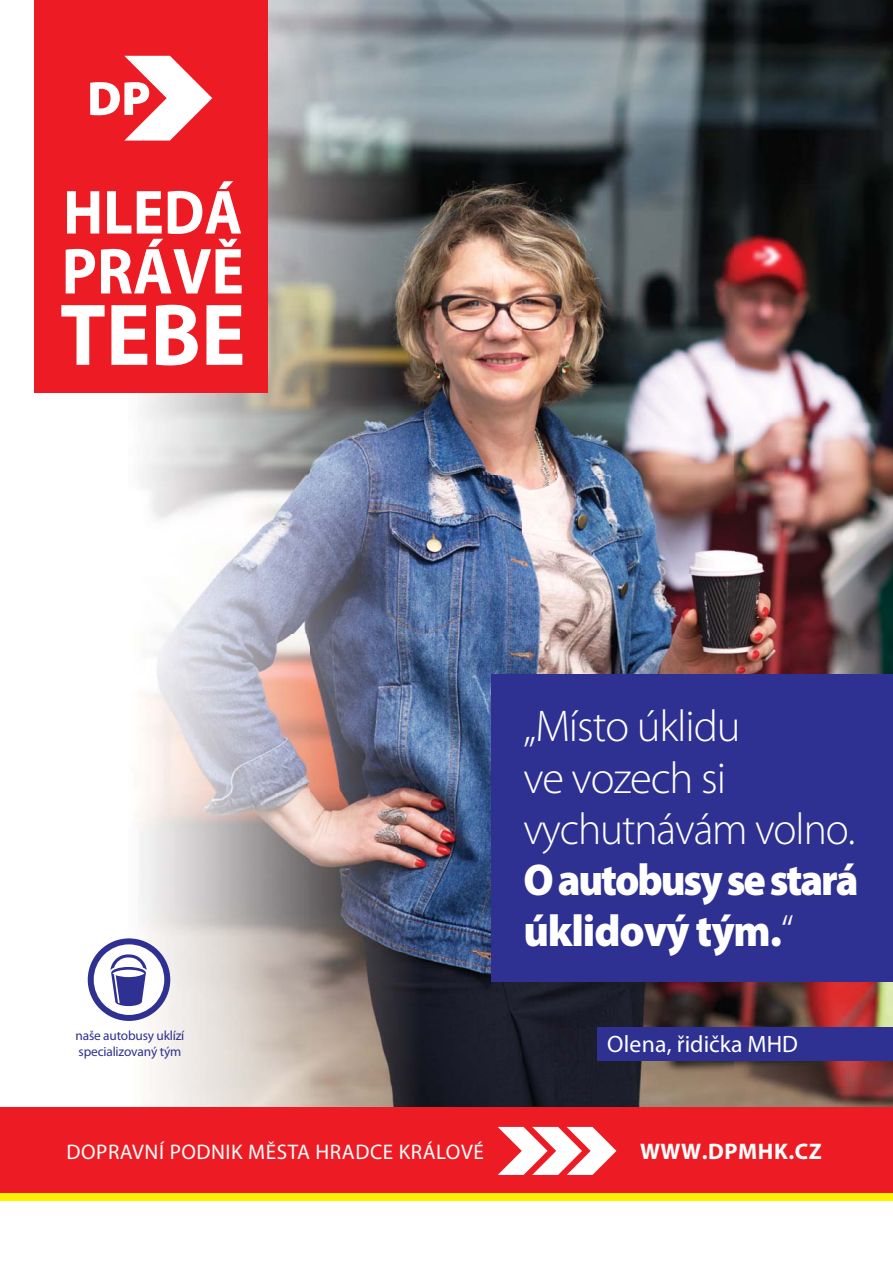
<style>
.page{position:relative;width:893px;height:1263px;background:#fff}
.page>*{position:absolute;margin:0;border:0;box-sizing:border-box;transform-origin:0 0}
.t1{font:700 88.5px "Myriad Pro";color:#fff;scale:.94 1}
.t2{font:700 65.7px "Myriad Pro";color:#fff;scale:.93 1}
.t3{font:700 62.85px "Myriad Pro";color:#fff;scale:.93 1}
.t4{font:300 44.7px/51.2px "Myriad Pro";letter-spacing:-.025em;color:#fff}
.t5{font:900 44.7px/51.2px "Myriad Pro";letter-spacing:-.05em;color:#fff;scale:.93 1}
.t6{font:23.7px "Myriad Pro";color:#fff}
.t7{font:700 22.65px "Myriad Pro";letter-spacing:.025em;color:#fff}
.t8{font:21.15px "Myriad Pro";letter-spacing:.025em;color:#fff}
.t9{font:13.35px/16px "Myriad Pro";letter-spacing:-.015em;color:#2e3092}
.s1{font-weight:300}
</style>
<div class="page">
<img style="left:137px;top:0;width:756px;height:1107px">
<svg style="left:88px;top:938px;width:82px;height:83px"></svg>
<div style="left:0;top:1116px;width:893px;height:85px;background:#fff200"></div>
<div style="left:0;top:1107px;width:893px;height:85px;background:#ed1c24"></div>
<svg style="left:498px;top:1127px;width:118px;height:48px"></svg>
<div style="left:597px;top:1027px;width:295px;height:33px;background:#2e3092"></div>
<div style="left:491px;top:674px;width:401px;height:308px;background:#2e3092"></div>
<div style="left:34px;top:0;width:234px;height:393px;background:#ed1c24"></div>
<svg style="left:90px;top:56px;width:122px;height:85px"></svg>
<h3 class="t3" style="left:63px;top:175px;width:194px">HLEDÁ</h3>
<h2 class="t2" style="left:62px;top:232px;width:197px">PRÁVĚ</h2>
<h1 class="t1" style="left:60px;top:282px;width:199px">TEBE</h1>
<p class="t9" style="left:76px;top:1028px;width:110px">naše autobusy uklízí specializovaný tým</p>
<p class="t4" style="left:523px;top:700px;width:333px">„Místo úklidu<br>ve vozech si vychutnávám volno.</p>
<p class="t5" style="left:523px;top:854px;width:362px">O autobusy se stará úklidový tým.<span class="s1">“</span></p>
<p class="t6" style="left:607px;top:1030px;width:192px">Olena, řidička MHD</p>
<p class="t8" style="left:66px;top:1139px;width:419px">DOPRAVNÍ PODNIK MĚSTA HRADCE KRÁLOVÉ</p>
<p class="t7" style="left:640px;top:1138px;width:183px">WWW.DPMHK.CZ</p>
</div>
